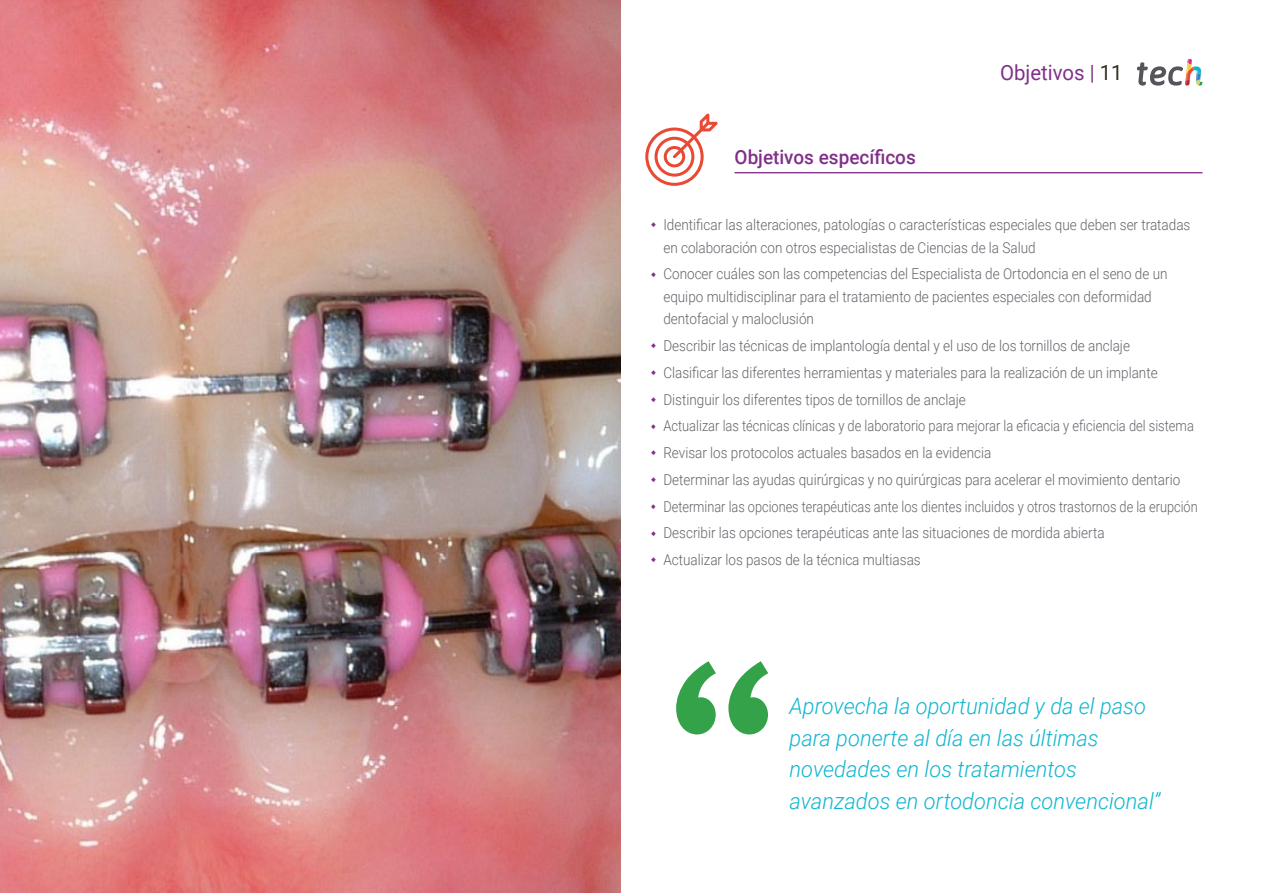
<style>
.page{position:relative;width:1263px;height:893px;background:#fff}
.page>*{position:absolute;margin:0;border:0;box-sizing:border-box;transform-origin:0 0}
.t1{font:italic 300 22.5px/31.5px "Roboto";color:#0fb6cf}
.t2{font:21px "Roboto";color:#813089}
.t3{font:500 19.5px "Roboto";color:#813089}
.t4{font:300 15px/26.7px "Roboto";color:#61646a;scale:.9 1}
.s1{color:#312e20}
</style>
<div class="page">
<svg style="left:645px;top:113px;width:73px;height:73px"></svg>
<hr style="left:735px;top:172px;width:467px;height:1px;background:#813089">
<svg style="left:676px;top:661px;width:92px;height:73px"></svg>
<img style="left:0;top:0;width:621px;height:893px">
<svg style="left:1137px;top:59px;width:65px;height:27px"></svg>
<h3 class="t3" style="left:735px;top:144px;width:183px">Objetivos específicos</h3>
<h2 class="t2" style="left:1000px;top:57px;width:124px">Objetivos | <span class="s1">11</span></h2>
<p class="t4" style="left:663px;top:213px;width:587px;line-height:22.5px">Identificar las alteraciones, patologías o características especiales que deben ser tratadas en colaboración con otros especialistas de Ciencias de la Salud</p>
<p class="t4" style="left:663px;top:262px;width:562px;line-height:22.5px">Conocer cuáles son las competencias del Especialista de Ortodoncia en el seno de un equipo multidisciplinar para el tratamiento de pacientes especiales con deformidad dentofacial y maloclusión</p>
<p class="t4" style="left:663px;top:332px;width:595px">Describir las técnicas de implantología dental y el uso de los tornillos de anclaje<br>Clasificar las diferentes herramientas y materiales para la realización de un implante Distinguir los diferentes tipos de tornillos de anclaje<br>Actualizar las técnicas clínicas y de laboratorio para mejorar la eficacia y eficiencia del sistema Revisar los protocolos actuales basados en la evidencia<br>Determinar las ayudas quirúrgicas y no quirúrgicas para acelerar el movimiento dentario Determinar las opciones terapéuticas ante los dientes incluidos y otros trastornos de la erupción Describir las opciones terapéuticas ante las situaciones de mordida abierta<br>Actualizar los pasos de la técnica multiasas</p>
<h1 class="t1" style="left:789px;top:690px;width:372px">Aprovecha la oportunidad y da el paso para ponerte al día en las últimas novedades en los tratamientos avanzados en ortodoncia convencional”</h1>
</div>
